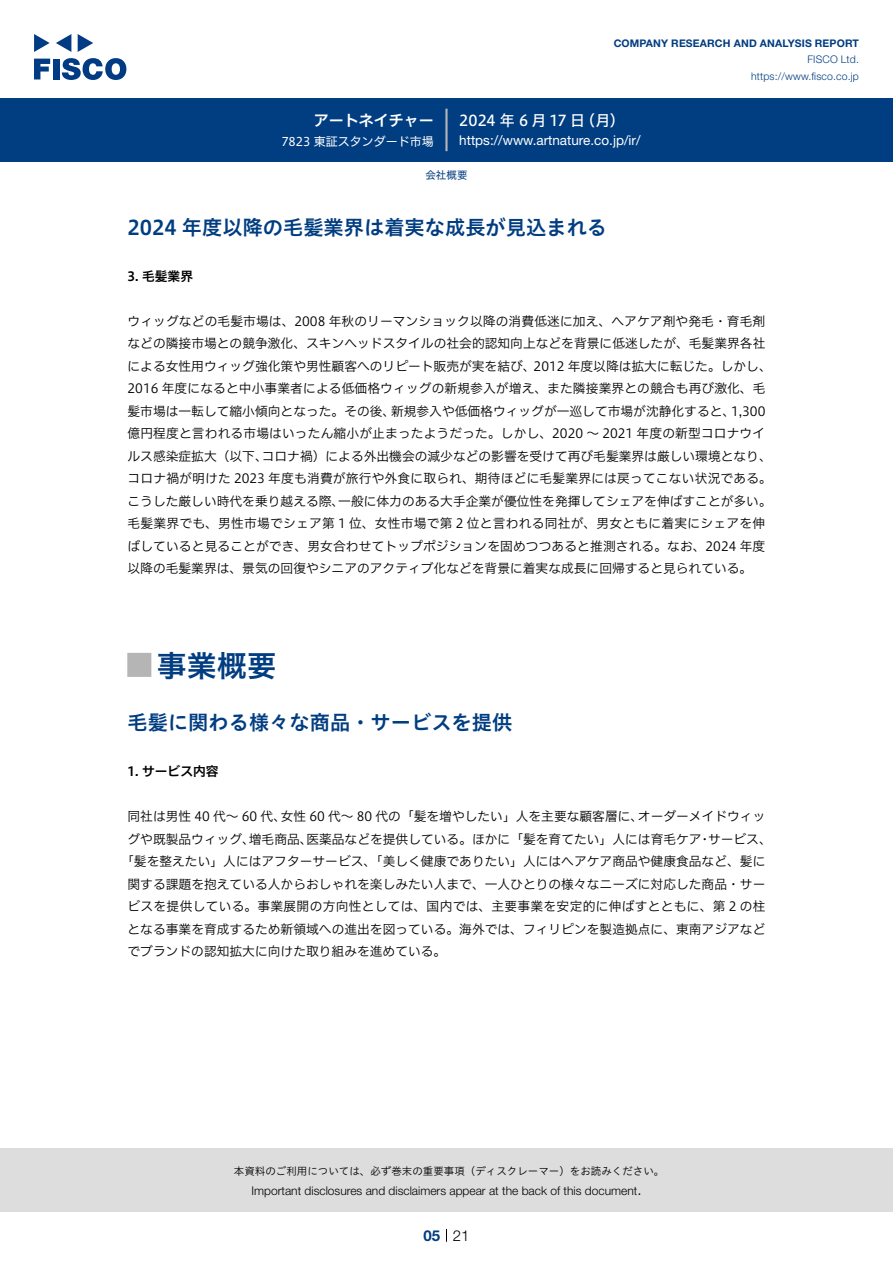
<style>
.page{position:relative;width:893px;height:1263px;background:#fff}
.page>*{position:absolute;margin:0;border:0;box-sizing:border-box;transform-origin:0 0}
.t1{font:30px "Hiragino UD Sans Std N W6";color:#003d81}
.t2{font:24px "Hiragino UD Sans Std N W6";color:#b5b5b6}
.t3{font:20.25px "Hiragino UD Sans Std W6";color:#003d81}
.t4{font:15px "Hiragino UD Sans F Std N W5";color:#fff}
.t5{font:15px "Hiragino UD Sans F Std N W6";color:#fff}
.t6{font:300 15px "Helvetica Neue LT Std";color:#000}
.t7{font:700 15px "Helvetica Neue LT Std";color:#003d81}
.t8{font:13.5px "Helvetica Neue LT Std";color:#fff}
.t9{font:12.75px/22.5px "Hiragino UD Sans F Std N W3";color:#000}
.t10{font:12.75px "Hiragino UD Sans F Std N W3";letter-spacing:.02em;color:#000}
.t11{font:12.75px "Hiragino UD Sans F Std N W6";color:#000}
.t12{font:300 12px "Helvetica Neue LT Std";color:#000}
.t13{font:12px "Hiragino UD Sans F Std N W4";color:#fff}
.t14{font:10.5px "Hiragino UD Sans Std W3";color:#000}
.t15{font:700 10.5px "Helvetica Neue LT Std";letter-spacing:.015em;color:#003d81}
.t16{font:300 10.5px/16.5px "Helvetica Neue LT Std";letter-spacing:.015em;color:#003d81;text-align:right}
.t17{font:10.5px "Hiragino UD Sans F Std N W4";color:#003d81}
</style>
<div class="page">
<div style="left:0;top:1148px;width:893px;height:64px;background:#ddd"></div>
<svg style="left:34px;top:59px;width:16px;height:20px"></svg>
<div style="left:53px;top:59px;width:6px;height:20px;background:#003b83"></div>
<svg style="left:62px;top:58px;width:64px;height:22px"></svg>
<svg style="left:34px;top:34px;width:16px;height:18px"></svg>
<svg style="left:78px;top:34px;width:15px;height:18px"></svg>
<svg style="left:56px;top:34px;width:15px;height:18px"></svg>
<div style="left:0;top:98px;width:893px;height:64px;background:#003d81"></div>
<hr style="left:445px;top:109px;width:3px;height:42px;background:#b5b5b6">
<svg style="left:446px;top:1229px;width:1px;height:13px"></svg>
<p class="t5" style="left:314px;top:109px;width:121px">アートネイチャー</p>
<p class="t13" style="left:281px;top:132px;width:154px">7823 東証スタンダード市場</p>
<p class="t15" style="left:614px;top:37px;width:247px">COMPANY RESEARCH AND ANALYSIS REPORT</p>
<p class="t16" style="left:751px;top:51px;width:109px">FISCO Ltd. https://www.fisco.co j p.</p>
<p class="t4" style="left:580px;top:109px;width:46px">（月(</p>
<p class="t4" style="left:459px;top:109px;width:127px">2024 年 6 月 17 日</p>
<p class="t8" style="left:459px;top:132px;width:183px">https://www.artnature. c o j p. /i r/</p>
<p class="t17" style="left:425px;top:167px;width:43px">会社概要</p>
<h3 class="t3" style="left:128px;top:212px;width:481px">2024 年度以降の毛髪業界は着実な成長が見込まれる</h3>
<p class="t11" style="left:128px;top:266px;width:67px">3. 毛髪業界</p>
<p class="t9" style="left:128px;top:309px;width:639px">ウィッグなどの毛髪市場は、2008 年秋のリーマンショック以降の消費低迷に加え、ヘアケア剤や発毛・育毛剤</p>
<p class="t9" style="left:128px;top:331px;width:639px">などの隣接市場との競争激化、スキンヘッドスタイルの社会的認知向上などを背景に低迷したが、毛髪業界各社</p>
<p class="t9" style="left:534px;top:354px;width:240px">2012 年度以降は拡大に転じた。しかし、</p>
<p class="t9" style="left:128px;top:354px;width:409px">による女性用ウィッグ強化策や男性顧客へのリピート販売が実を結び、</p>
<p class="t9" style="left:128px;top:376px;width:639px">2016 年度になると中小事業者による低価格ウィッグの新規参入が増え、また隣接業界との競合も再び激化、毛</p>
<p class="t9" style="left:731px;top:399px;width:36px">1,300</p>
<p class="t9" style="left:391px;top:399px;width:346px">新規参入や低価格ウィッグが一巡して市場が沈静化すると、</p>
<p class="t9" style="left:128px;top:399px;width:269px">髪市場は一転して縮小傾向となった。その後、</p>
<p class="t9" style="left:128px;top:421px;width:639px">億円程度と言われる市場はいったん縮小が止まったようだった。しかし、2020 ～ 2021 年度の新型コロナウイ</p>
<p class="t9" style="left:262px;top:444px;width:511px">コロナ禍）による外出機会の減少などの影響を受けて再び毛髪業界は厳しい環境となり、</p>
<p class="t9" style="left:128px;top:444px;width:142px">ルス感染症拡大（以下、</p>
<p class="t9" style="left:128px;top:466px;width:646px">コロナ禍が明けた 2023 年度も消費が旅行や外食に取られ、期待ほどに毛髪業界には戻ってこない状況である。</p>
<p class="t9" style="left:338px;top:489px;width:435px">一般に体力のある大手企業が優位性を発揮してシェアを伸ばすことが多い。</p>
<p class="t9" style="left:128px;top:489px;width:639px">こうした厳しい時代を乗り越える際、<br>毛髪業界でも、男性市場でシェア第 1 位、女性市場で第 2 位と言われる同社が、男女ともに着実にシェアを伸ばしていると見ることができ、男女合わせてトップポジションを固めつつあると推測される。なお、2024 年度以降の毛髪業界は、景気の回復やシニアのアクティブ化などを背景に着実な成長に回帰すると見られている。</p>
<h1 class="t1" style="left:157px;top:642px;width:121px">事業概要</h1>
<h2 class="t2" style="left:128px;top:647px;width:25px">█</h2>
<h3 class="t3" style="left:128px;top:707px;width:386px">毛髪に関わる様々な商品・サービスを提供</h3>
<p class="t11" style="left:128px;top:762px;width:93px">1. サービス内容</p>
<p class="t9" style="left:638px;top:804px;width:129px">オーダーメイドウィッ</p>
<p class="t9" style="left:281px;top:804px;width:364px">女性 60 代～ 80 代の「髪を増やしたい」人を主要な顧客層に、</p>
<p class="t9" style="left:128px;top:804px;width:160px">同社は男性 40 代～ 60 代、</p>
<p class="t9" style="left:708px;top:827px;width:65px">サービス、</p>
<p class="t9" style="left:306px;top:827px;width:397px">医薬品などを提供している。ほかに「髪を育てたい」人には育毛ケア</p>
<p class="t9" style="left:128px;top:827px;width:129px">グや既製品ウィッグ、</p>
<p class="t9" style="left:121px;top:850px;width:646px">「髪を整えたい」人にはアフターサービス、「美しく健康でありたい」人にはヘアケア商品や健康食品など、髪に</p>
<p class="t9" style="left:128px;top:872px;width:639px">関する課題を抱えている人からおしゃれを楽しみたい人まで、一人ひとりの様々なニーズに対応した商品・サー</p>
<p class="t10" style="left:128px;top:897px;width:639px">ビスを提供している。事業展開の方向性としては、国内では、主要事業を安定的に伸ばすとともに、第 2 の柱</p>
<p class="t9" style="left:128px;top:917px;width:639px">となる事業を育成するため新領域への進出を図っている。海外では、フィリピンを製造拠点に、東南アジアなど</p>
<p class="t9" style="left:128px;top:940px;width:320px">でブランドの認知拡大に向けた取り組みを進めている。</p>
<p class="t9" style="left:249px;top:827px;width:65px">増毛商品、</p>
<p class="t9" style="left:698px;top:827px;width:14px">・</p>
<p class="t14" style="left:234px;top:1163px;width:432px">本資料のご利用については、必ず巻末の重要事項（ディスクレーマー）をお読みください。</p>
<p class="t6" style="left:637px;top:1180px;width:6px">.</p>
<p class="t12" style="left:251px;top:1183px;width:387px">Important disclosures and disclaimers appear at the back of this document</p>
<p class="t7" style="left:423px;top:1226px;width:18px">05</p>
<p class="t6" style="left:453px;top:1226px;width:18px">21</p>
</div>
